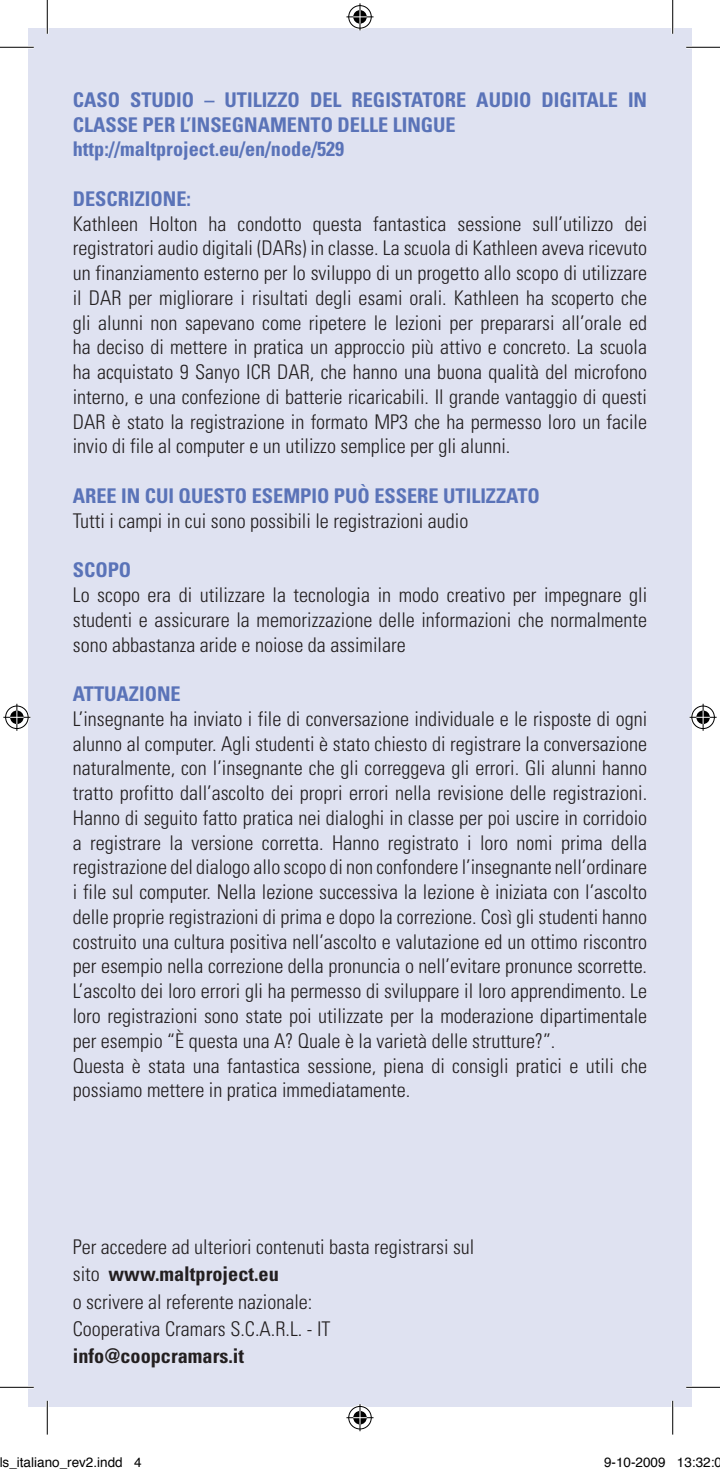
<style>
.page{position:relative;width:720px;height:1474px;background:#fff}
.page>*{position:absolute;margin:0;border:0;box-sizing:border-box;transform-origin:0 0}
.t1{font:300 condensed 20.25px/24.8px "Univers";color:#231f20;text-align:justify}
.t2{font:700 condensed 20.25px/24.8px "Univers";color:#5a73b8}
.t3{font:700 condensed 20.25px "Univers";color:#231f20}
.t4{font:13.5px "Helvetica";color:#000}
.s1{font-weight:700}
</style>
<div class="page">
<div style="left:28px;top:28px;width:663px;height:1378px;background:#dfe2f1"></div>
<hr style="left:0;top:46px;width:34px;height:3px;background:#fff">
<hr style="left:686px;top:46px;width:34px;height:3px;background:#fff">
<hr style="left:0;top:1385px;width:34px;height:3px;background:#fff">
<hr style="left:686px;top:1385px;width:34px;height:3px;background:#fff">
<hr style="left:46px;top:0;width:3px;height:34px;background:#fff">
<hr style="left:46px;top:1400px;width:3px;height:34px;background:#fff">
<hr style="left:671px;top:0;width:3px;height:34px;background:#fff">
<hr style="left:671px;top:1400px;width:3px;height:34px;background:#fff">
<hr style="left:0;top:47px;width:34px;height:1px;background:#000">
<hr style="left:686px;top:47px;width:34px;height:1px;background:#000">
<hr style="left:0;top:1386px;width:34px;height:1px;background:#000">
<hr style="left:686px;top:1386px;width:34px;height:1px;background:#000">
<hr style="left:47px;top:0;width:1px;height:34px;background:#000">
<hr style="left:47px;top:1400px;width:1px;height:34px;background:#000">
<hr style="left:672px;top:0;width:1px;height:34px;background:#000">
<hr style="left:672px;top:1400px;width:1px;height:34px;background:#000">
<svg style="left:346px;top:3px;width:27px;height:27px"></svg>
<svg style="left:346px;top:1404px;width:27px;height:26px"></svg>
<svg style="left:3px;top:703px;width:27px;height:27px"></svg>
<svg style="left:689px;top:703px;width:27px;height:27px"></svg>
<p class="t2" style="left:73px;top:87px;width:575px">CASO STUDIO – UTILIZZO DEL REGISTATORE AUDIO DIGITALE IN<br>CLASSE PER L’INSEGNAMENTO DELLE LINGUE http://maltproject.eu/en/node/529</p>
<p class="t2" style="left:73px;top:186px;width:120px">DESCRIZIONE:</p>
<p class="t1" style="left:73px;top:211px;width:576px">Kathleen Holton ha condotto questa fantastica sessione sull’utilizzo dei registratori audio digitali (DARs) in classe. La scuola di Kathleen aveva ricevuto un finanziamento esterno per lo sviluppo di un progetto allo scopo di utilizzare il DAR per migliorare i risultati degli esami orali. Kathleen ha scoperto che gli alunni non sapevano come ripetere le lezioni per prepararsi all’orale ed ha deciso di mettere in pratica un approccio più attivo e concreto. La scuola ha acquistato 9 Sanyo ICR DAR, che hanno una buona qualità del microfono interno, e una confezione di batterie ricaricabili. Il grande vantaggio di questi DAR è stato la registrazione in formato MP3 che ha permesso loro un facile invio di file al computer e un utilizzo semplice per gli alunni.</p>
<p class="t2" style="left:73px;top:483px;width:468px">AREE IN CUI QUESTO ESEMPIO PUÒ ESSERE UTILIZZATO</p>
<p class="t1" style="left:73px;top:508px;width:397px">Tutti i campi in cui sono possibili le registrazioni audio</p>
<p class="t2" style="left:73px;top:557px;width:60px">SCOPO</p>
<p class="t1" style="left:73px;top:582px;width:576px">Lo scopo era di utilizzare la tecnologia in modo creativo per impegnare gli studenti e assicurare la memorizzazione delle informazioni che normalmente sono abbastanza aride e noiose da assimilare</p>
<p class="t2" style="left:73px;top:681px;width:109px">ATTUAZIONE</p>
<p class="t1" style="left:73px;top:706px;width:576px;text-align:left">L’insegnante ha inviato i file di conversazione individuale e le risposte di ogni alunno al computer. Agli studenti è stato chiesto di registrare la conversazione naturalmente, con l’insegnante che gli correggeva gli errori. Gli alunni hanno tratto profitto dall’ascolto dei propri errori nella revisione delle registrazioni.<br>Hanno di seguito fatto pratica nei dialoghi in classe per poi uscire in corridoio a registrare la versione corretta. Hanno registrato i loro nomi prima della registrazione del dialogo allo scopo di non confondere l’insegnante nell’ordinare i file sul computer. Nella lezione successiva la lezione è iniziata con l’ascolto delle proprie registrazioni di prima e dopo la correzione. Così gli studenti hanno costruito una cultura positiva nell’ascolto e valutazione ed un ottimo riscontro per esempio nella correzione della pronuncia o nell’evitare pronunce scorrette.<br>L’ascolto dei loro errori gli ha permesso di sviluppare il loro apprendimento. Le loro registrazioni sono state poi utilizzate per la moderazione dipartimentale per esempio “È questa una A? Quale è la varietà delle strutture?”.<br>Questa è stata una fantastica sessione, piena di consigli pratici e utili che possiamo mettere in pratica immediatamente.</p>
<p class="t1" style="left:73px;top:1233px;width:403px;line-height:27px;text-align:left">Per accedere ad ulteriori contenuti basta registrarsi sul sito <span class="s1">www.maltproject.eu<br></span>o scrivere al referente nazionale:<br>Cooperativa Cramars S.C.A.R.L. - IT</p>
<p class="t3" style="left:73px;top:1342px;width:173px">info@coopcramars.it</p>
<p class="t4" style="left:0;top:1450px;width:143px">ls_italiano_rev2.indd 4</p>
<p class="t4" style="left:604px;top:1450px;width:119px">9-10-2009 13:32:0</p>
</div>
